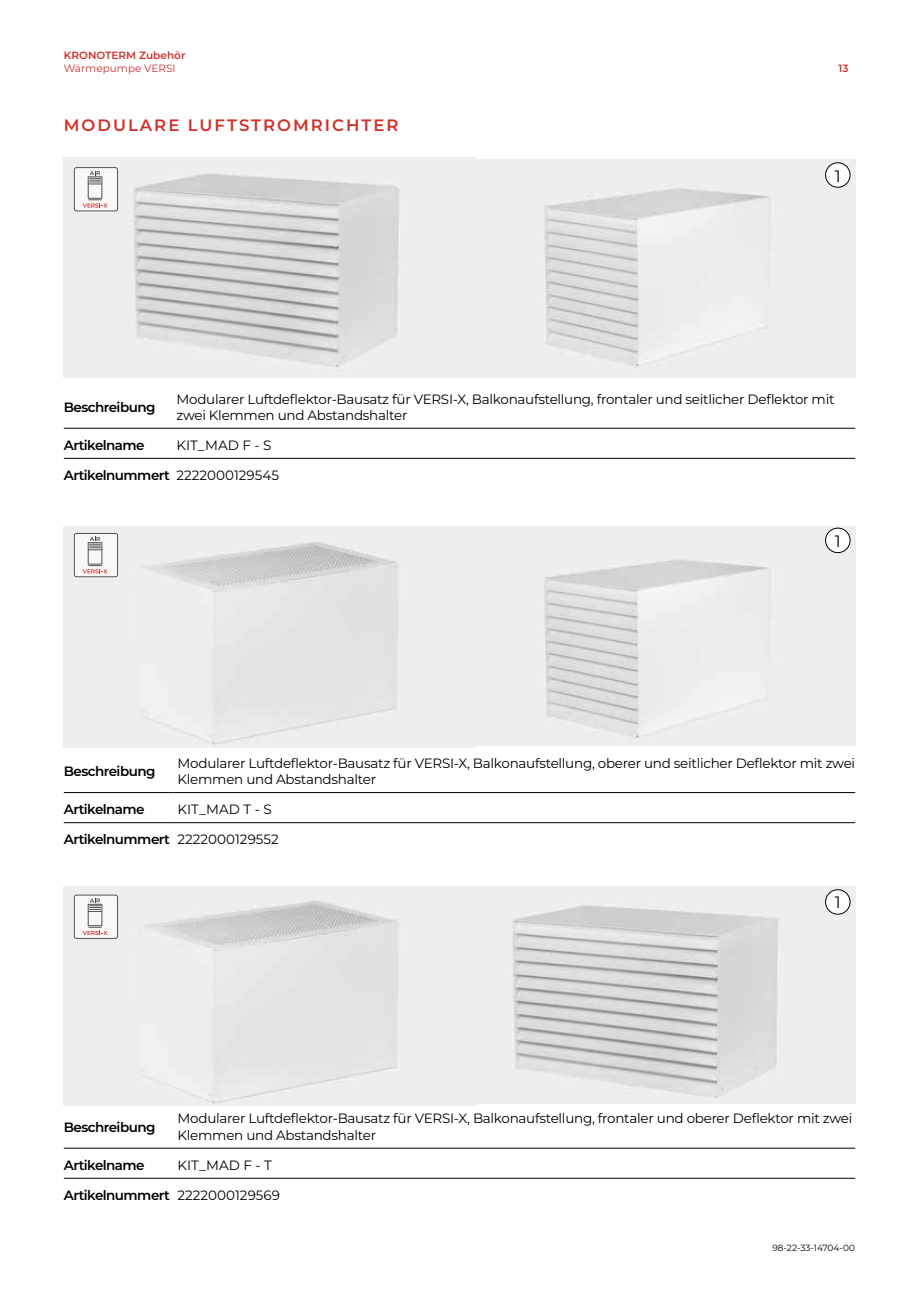
<style>
.page{position:relative;width:919px;height:1289px;background:#fff}
.page>*{position:absolute;margin:0;border:0;box-sizing:border-box;transform-origin:0 0}
.t1{font:600 16.5px "Montserrat";letter-spacing:.12em;color:#d0302a}
.t2{font:16.5px "Montserrat";color:#000}
.t3{font:13.5px/16.2px "Montserrat";letter-spacing:-.02em;color:#000}
.t4{font:600 13.5px "Montserrat";letter-spacing:-.04em;color:#000}
.t5{font:600 10.5px "Montserrat";color:#d0302a}
.t6{font:10.5px "Montserrat";color:#d0302a}
.t7{font:9px "Montserrat";color:#000}
.s1{font-weight:400}
</style>
<div class="page">
<img style="left:476px;top:160px;width:379px;height:218px">
<img style="left:476px;top:527px;width:379px;height:218px">
<img style="left:476px;top:886px;width:379px;height:217px">
<img style="left:64px;top:157px;width:412px;height:221px">
<img style="left:64px;top:527px;width:412px;height:220px">
<img style="left:64px;top:886px;width:412px;height:219px">
<svg style="left:74px;top:167px;width:44px;height:44px"></svg>
<svg style="left:74px;top:533px;width:44px;height:44px"></svg>
<svg style="left:74px;top:894px;width:44px;height:44px"></svg>
<div style="left:825px;top:163px;width:25px;height:24px;background:#fff;border-radius:50%"></div>
<div style="left:825px;top:163px;width:25px;height:24px;border:1px solid #000;border-radius:50%"></div>
<div style="left:825px;top:528px;width:25px;height:24px;background:#fff;border-radius:50%"></div>
<div style="left:825px;top:528px;width:25px;height:25px;border:1px solid #000;border-radius:50%"></div>
<div style="left:825px;top:889px;width:25px;height:25px;background:#fff;border-radius:50%"></div>
<div style="left:825px;top:889px;width:25px;height:25px;border:1px solid #000;border-radius:50%"></div>
<hr style="left:64px;top:428px;width:108px;height:1px;background:#000">
<hr style="left:172px;top:428px;width:683px;height:1px;background:#000">
<hr style="left:64px;top:458px;width:108px;height:1px;background:#000">
<hr style="left:172px;top:458px;width:683px;height:1px;background:#000">
<hr style="left:64px;top:792px;width:109px;height:1px;background:#000">
<hr style="left:173px;top:792px;width:682px;height:1px;background:#000">
<hr style="left:64px;top:822px;width:109px;height:1px;background:#000">
<hr style="left:173px;top:822px;width:682px;height:1px;background:#000">
<hr style="left:64px;top:1147px;width:109px;height:1px;background:#000">
<hr style="left:173px;top:1147px;width:682px;height:1px;background:#000">
<hr style="left:64px;top:1177px;width:109px;height:1px;background:#000">
<hr style="left:173px;top:1177px;width:682px;height:1px;background:#000">
<p class="t5" style="left:64px;top:48px;width:123px">KRONOTERM Zubehör</p>
<p class="t6" style="left:64px;top:61px;width:113px">Wärmepumpe VERSI</p>
<p class="t5" style="left:838px;top:61px;width:12px">13</p>
<p class="t1" style="left:64px;top:113px;width:336px">MODULARE LUFTSTROMRICHTER</p>
<p class="t2" style="left:834px;top:164px;width:7px">1</p>
<p class="t4" style="left:64px;top:397px;width:93px">Beschreibung</p>
<p class="t3" style="left:176px;top:390px;width:659px">Modularer Luftdeflektor-Bausatz für VERSI-X, Balkonaufstellung, frontaler und seitlicher Deflektor mit zwei Klemmen und Abstandshalter</p>
<p class="t4" style="left:64px;top:435px;width:82px">Artikelname</p>
<p class="t3" style="left:176px;top:436px;width:96px">KIT_MAD F - S</p>
<p class="t4" style="left:64px;top:465px;width:217px">Artikelnummert <span class="s1">2222000129545</span></p>
<p class="t2" style="left:834px;top:529px;width:7px">1</p>
<p class="t4" style="left:64px;top:761px;width:93px">Beschreibung</p>
<p class="t3" style="left:178px;top:754px;width:679px">Modularer Luftdeflektor-Bausatz für VERSI-X, Balkonaufstellung, oberer und seitlicher Deflektor mit zwei<br>Klemmen und Abstandshalter</p>
<p class="t4" style="left:64px;top:799px;width:82px">Artikelname</p>
<p class="t3" style="left:178px;top:800px;width:96px">KIT_MAD T - S</p>
<p class="t4" style="left:64px;top:829px;width:216px">Artikelnummert <span class="s1">2222000129552</span></p>
<p class="t2" style="left:834px;top:891px;width:7px">1</p>
<p class="t4" style="left:64px;top:1117px;width:93px">Beschreibung</p>
<p class="t3" style="left:178px;top:1110px;width:676px">Modularer Luftdeflektor-Bausatz für VERSI-X, Balkonaufstellung, frontaler und oberer Deflektor mit zwei<br>Klemmen und Abstandshalter</p>
<p class="t4" style="left:64px;top:1155px;width:82px">Artikelname</p>
<p class="t3" style="left:178px;top:1156px;width:96px">KIT_MAD F - T</p>
<p class="t4" style="left:64px;top:1185px;width:218px">Artikelnummert <span class="s1">2222000129569</span></p>
<p class="t7" style="left:772px;top:1241px;width:84px">98-22-33-14704-00</p>
</div>
